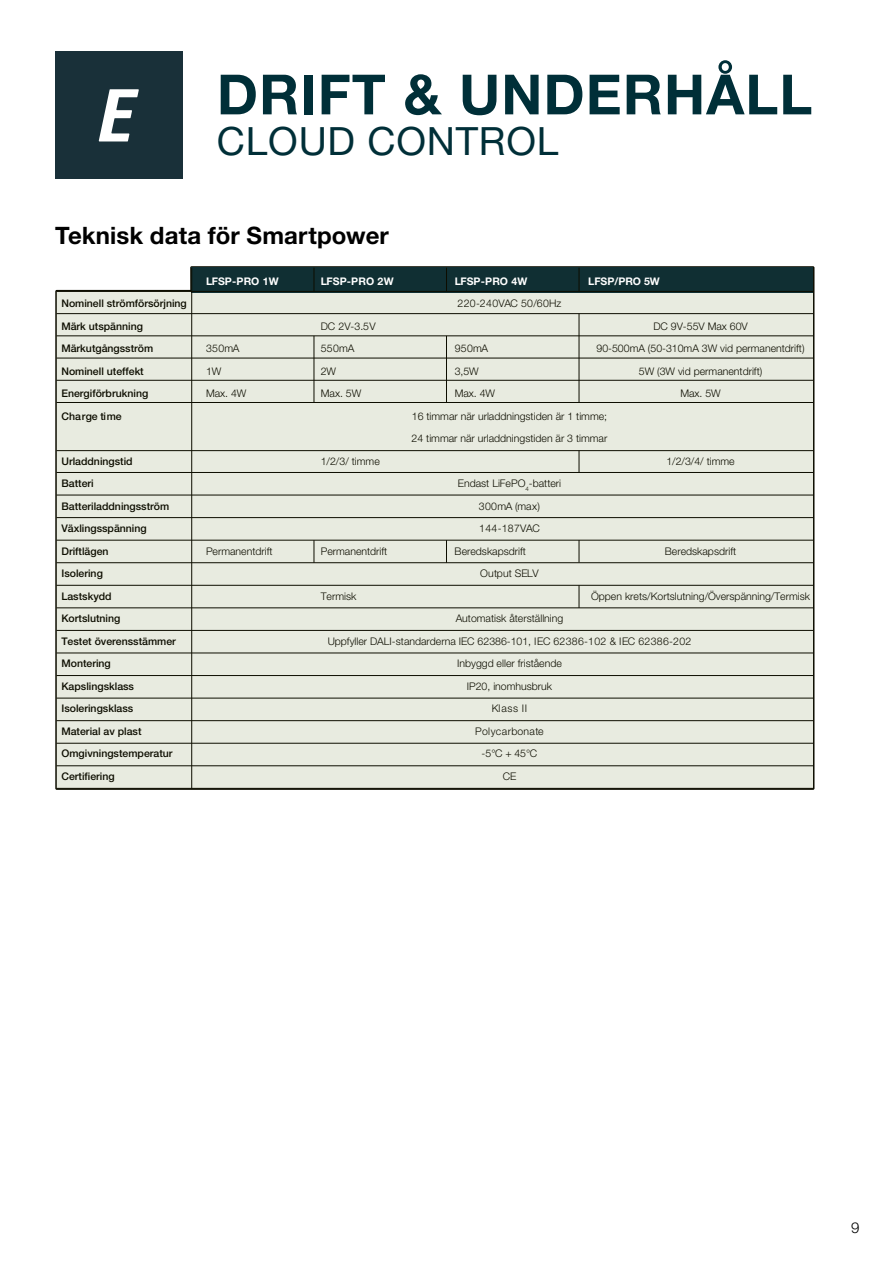
<style>
.page{position:relative;width:893px;height:1263px;background:#fff}
.page>*{position:absolute;margin:0;border:0;box-sizing:border-box;transform-origin:0 0}
.t1{font:700 55.5px "Helvetica Neue LT Std";letter-spacing:.02em;color:#002f38}
.t2{font:39px "Helvetica Neue LT Std";letter-spacing:.02em;color:#002f38}
.t3{font:700 24px "Helvetica Neue LT Std";letter-spacing:.005em;color:#000}
.t4{font:300 15px "Helvetica Neue LT Std";color:#000}
.t5{font:300 10.5px/22.5px "Helvetica Neue LT Std";color:#0d0d00}
.t6{font:500 10.5px "Helvetica Neue LT Std";color:#0d0d00}
.t7{font:700 10.5px "Helvetica Neue LT Std";color:#fff}
.t8{font:300 10.5px "Helvetica Neue LT Std";letter-spacing:.03em;color:#0d0d00}
</style>
<div class="page">
<div style="left:55px;top:51px;width:128px;height:128px;background:#193039"></div>
<svg style="left:99px;top:89px;width:40px;height:52px"></svg>
<div style="left:55px;top:266px;width:759px;height:524px;background:#e8ebe0"></div>
<div style="left:192px;top:267px;width:621px;height:25px;background:#102f33"></div>
<hr style="left:191px;top:268px;width:1px;height:520px;background:#0d0d00">
<svg style="left:314px;top:541px;width:1px;height:21px"></svg>
<hr style="left:314px;top:336px;width:1px;height:66px;background:#0d0d00">
<svg style="left:314px;top:268px;width:1px;height:23px"></svg>
<svg style="left:446px;top:541px;width:1px;height:21px"></svg>
<hr style="left:446px;top:336px;width:1px;height:66px;background:#0d0d00">
<svg style="left:446px;top:268px;width:1px;height:23px"></svg>
<svg style="left:579px;top:586px;width:1px;height:21px"></svg>
<svg style="left:579px;top:541px;width:1px;height:21px"></svg>
<svg style="left:579px;top:451px;width:1px;height:21px"></svg>
<hr style="left:579px;top:314px;width:1px;height:88px;background:#0d0d00">
<svg style="left:579px;top:268px;width:1px;height:23px"></svg>
<hr style="left:57px;top:313px;width:756px;height:1px;background:#0d0d00">
<hr style="left:57px;top:335px;width:756px;height:1px;background:#0d0d00">
<hr style="left:57px;top:358px;width:756px;height:1px;background:#0d0d00">
<hr style="left:57px;top:380px;width:756px;height:1px;background:#0d0d00">
<hr style="left:57px;top:402px;width:756px;height:1px;background:#0d0d00">
<hr style="left:57px;top:450px;width:756px;height:1px;background:#0d0d00">
<hr style="left:57px;top:472px;width:756px;height:1px;background:#0d0d00">
<hr style="left:57px;top:495px;width:756px;height:1px;background:#0d0d00">
<hr style="left:57px;top:517px;width:756px;height:1px;background:#0d0d00">
<hr style="left:57px;top:540px;width:756px;height:1px;background:#0d0d00">
<hr style="left:57px;top:562px;width:756px;height:1px;background:#0d0d00">
<hr style="left:57px;top:585px;width:756px;height:1px;background:#0d0d00">
<hr style="left:57px;top:607px;width:756px;height:1px;background:#0d0d00">
<hr style="left:57px;top:630px;width:756px;height:1px;background:#0d0d00">
<hr style="left:57px;top:653px;width:756px;height:1px;background:#0d0d00">
<hr style="left:57px;top:675px;width:756px;height:1px;background:#0d0d00">
<hr style="left:57px;top:698px;width:756px;height:1px;background:#0d0d00">
<hr style="left:57px;top:720px;width:756px;height:1px;background:#0d0d00">
<hr style="left:57px;top:743px;width:756px;height:1px;background:#0d0d00">
<hr style="left:57px;top:765px;width:756px;height:1px;background:#0d0d00">
<hr style="left:57px;top:788px;width:756px;height:1px;background:#0d0d00">
<hr style="left:57px;top:291px;width:756px;height:1px;background:#0d0d00">
<h1 class="t1" style="left:217px;top:60px;width:597px">DRIFT &amp; UNDERHÅLL</h1>
<h2 class="t2" style="left:217px;top:118px;width:343px">CLOUD CONTROL</h2>
<h3 class="t3" style="left:55px;top:221px;width:335px">Teknisk data för Smartpower</h3>
<p class="t7" style="left:206px;top:274px;width:74px">LFSP-PRO 1W</p>
<p class="t7" style="left:321px;top:274px;width:74px">LFSP-PRO 2W</p>
<p class="t7" style="left:455px;top:274px;width:74px">LFSP-PRO 4W</p>
<p class="t7" style="left:588px;top:274px;width:73px">LFSP/PRO 5W</p>
<p class="t6" style="left:61px;top:297px;width:127px">Nominell strömförsörjning</p>
<p class="t8" style="left:458px;top:297px;width:105px">220-240VAC 50/60Hz</p>
<p class="t6" style="left:61px;top:319px;width:83px">Märk utspänning</p>
<p class="t5" style="left:321px;top:314px;width:56px">DC 2V-3.5V</p>
<p class="t5" style="left:653px;top:314px;width:96px">DC 9V-55V Max 60V</p>
<p class="t6" style="left:61px;top:342px;width:93px">Märkutgångsström</p>
<p class="t5" style="left:206px;top:337px;width:35px">350mA</p>
<p class="t5" style="left:321px;top:337px;width:35px">550mA</p>
<p class="t5" style="left:455px;top:337px;width:35px">950mA</p>
<p class="t5" style="left:597px;top:337px;width:210px">90-500mA (50-310mA 3W vid permanentdrift)</p>
<p class="t6" style="left:61px;top:365px;width:84px">Nominell uteffekt</p>
<p class="t5" style="left:206px;top:359px;width:17px">1W</p>
<p class="t5" style="left:321px;top:359px;width:17px">2W</p>
<p class="t5" style="left:455px;top:359px;width:26px">3,5W</p>
<p class="t5" style="left:639px;top:359px;width:125px">5W (3W vid permanentdrift)</p>
<p class="t6" style="left:61px;top:387px;width:88px">Energiförbrukning</p>
<p class="t5" style="left:206px;top:382px;width:42px">Max. 4W</p>
<p class="t5" style="left:321px;top:382px;width:42px">Max. 5W</p>
<p class="t5" style="left:455px;top:382px;width:42px">Max. 4W</p>
<p class="t5" style="left:680px;top:382px;width:42px">Max. 5W</p>
<p class="t6" style="left:61px;top:410px;width:62px">Charge time</p>
<p class="t5" style="left:412px;top:404px;width:197px">16 timmar när urladdningstiden är 1 timme;<br>24 timmar när urladdningstiden är 3 timmar</p>
<p class="t6" style="left:61px;top:455px;width:73px">Urladdningstid</p>
<p class="t5" style="left:321px;top:449px;width:61px">1/2/3/ timme</p>
<p class="t5" style="left:666px;top:449px;width:70px">1/2/3/4/ timme</p>
<p class="t6" style="left:61px;top:477px;width:34px">Batteri</p>
<p class="t5" style="left:458px;top:472px;width:105px">Endast LiFePO<sub>4</sub>-batteri</p>
<p class="t6" style="left:61px;top:499px;width:109px">Batteriladdningsström</p>
<p class="t8" style="left:479px;top:499px;width:63px">300mA (max)</p>
<p class="t6" style="left:61px;top:522px;width:87px">Växlingsspänning</p>
<p class="t8" style="left:479px;top:522px;width:62px">144-187VAC</p>
<p class="t6" style="left:61px;top:544px;width:49px">Driftlägen</p>
<p class="t5" style="left:206px;top:539px;width:68px">Permanentdrift</p>
<p class="t5" style="left:321px;top:539px;width:68px">Permanentdrift</p>
<p class="t5" style="left:455px;top:539px;width:73px">Beredskapsdrift</p>
<p class="t5" style="left:665px;top:539px;width:73px">Beredskapsdrift</p>
<p class="t6" style="left:61px;top:567px;width:43px">Isolering</p>
<p class="t5" style="left:480px;top:562px;width:60px">Output SELV</p>
<p class="t6" style="left:61px;top:590px;width:52px">Lastskydd</p>
<p class="t5" style="left:321px;top:584px;width:37px">Termisk</p>
<p class="t5" style="left:591px;top:584px;width:220px">Öppen krets/Kortslutning/Överspänning/Termisk</p>
<p class="t6" style="left:61px;top:612px;width:61px">Kortslutning</p>
<p class="t5" style="left:456px;top:607px;width:109px">Automatisk återställning</p>
<p class="t6" style="left:61px;top:635px;width:116px">Testet överensstämmer</p>
<p class="t5" style="left:328px;top:629px;width:365px">Uppfyller DALI-standarderna IEC 62386-101, IEC 62386-102 &amp; IEC 62386-202</p>
<p class="t6" style="left:61px;top:657px;width:51px">Montering</p>
<p class="t5" style="left:457px;top:652px;width:106px">Inbyggd eller fristående</p>
<p class="t6" style="left:61px;top:680px;width:74px">Kapslingsklass</p>
<p class="t5" style="left:467px;top:674px;width:87px">IP20, inomhusbruk</p>
<p class="t6" style="left:61px;top:702px;width:73px">Isoleringsklass</p>
<p class="t5" style="left:492px;top:697px;width:37px">Klass II</p>
<p class="t6" style="left:61px;top:725px;width:82px">Material av plast</p>
<p class="t5" style="left:475px;top:719px;width:70px">Polycarbonate</p>
<p class="t6" style="left:61px;top:747px;width:113px">Omgivningstemperatur</p>
<p class="t5" style="left:482px;top:742px;width:57px">-5°C + 45°C</p>
<p class="t6" style="left:61px;top:770px;width:55px">Certifiering</p>
<p class="t5" style="left:503px;top:764px;width:15px">CE</p>
<h3 class="t4" style="left:851px;top:1219px;width:10px">9</h3>
</div>
